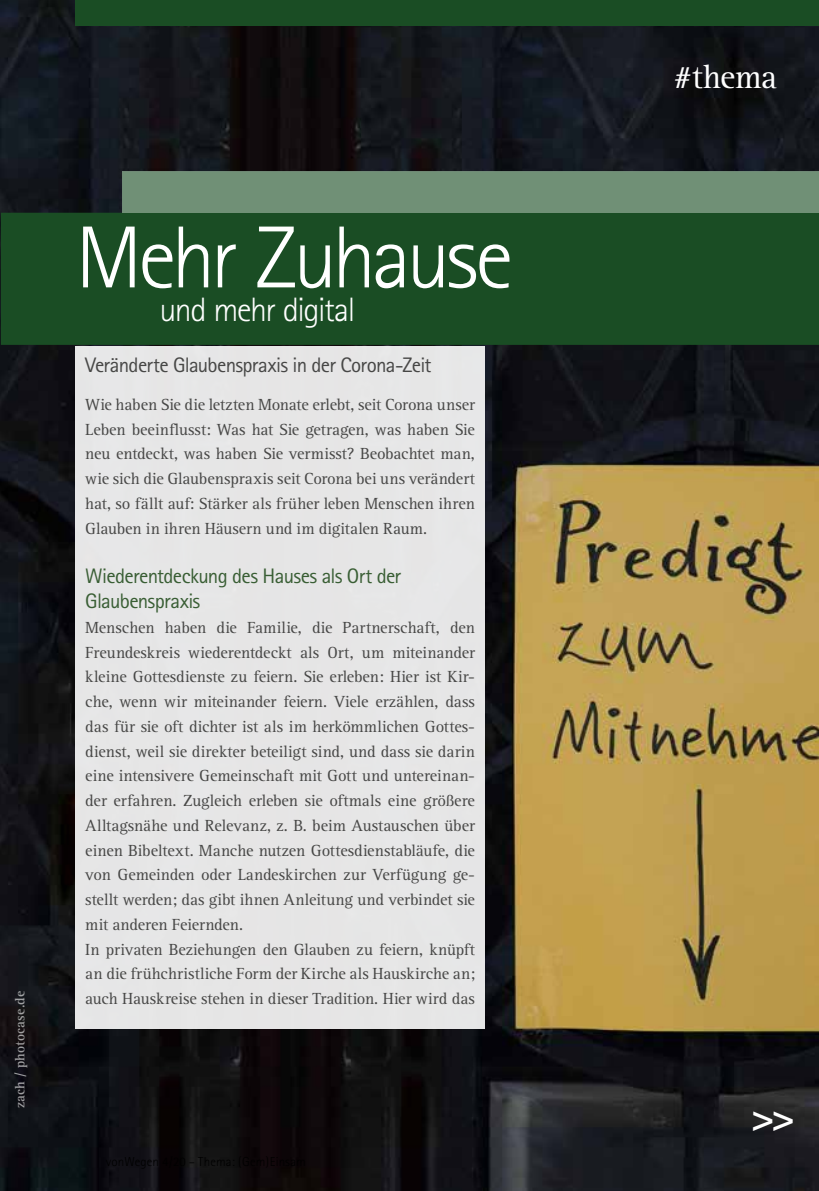
<style>
.page{position:relative;width:819px;height:1191px;background:#fff}
.page>*{position:absolute;margin:0;border:0;box-sizing:border-box;transform-origin:0 0}
.t1{font:300 88.02px "Rotis Sans Serif";letter-spacing:-.05em;color:#fff}
.t2{font:800 40.07px "Rotis Sans Serif";color:#fff}
.t3{font:300 33.77px "Rotis Sans Serif";letter-spacing:-.045em;color:#fff}
.t4{font:33.77px "Rotis Serif";letter-spacing:-.02em;color:#fff}
.t5{font:21px/24.7px "Rotis Sans Serif";letter-spacing:-.035em;color:#395e34}
.t6{font:21px "Rotis Sans Serif";letter-spacing:-.035em;color:#474746}
.t7{font:16.62px/24.7px "Rotis Serif";color:#474746;text-align:justify}
.t8{font:700 13.65px "Rotis Serif";letter-spacing:.01em;color:#fff}
</style>
<div class="page">
<img style="left:0;top:0;width:819px;height:1191px">
<div style="left:1px;top:171px;width:818px;height:174px;background:#1a4d24"></div>
<div style="left:122px;top:171px;width:697px;height:41px;background:#709076"></div>
<div style="left:75px;top:346px;width:410px;height:682px;background:#e6e6e6"></div>
<div style="left:75px;top:0;width:744px;height:25px;background:#1a4d24"></div>
<p class="t8" style="left:12px;top:1108px;width:119px;rotate:-90deg">zach / photocase.de</p>
<h1 class="t1" style="left:75px;top:207px;width:439px">Mehr Zuhause</h1>
<h3 class="t3" style="left:159px;top:290px;width:197px">und mehr digital</h3>
<p class="t6" style="left:85px;top:352px;width:348px">Veränderte Glaubenspraxis in der Corona-Zeit</p>
<p class="t7" style="left:85px;top:392px;width:391px">Wie haben Sie die letzten Monate erlebt, seit Corona unser Leben beeinflusst: Was hat Sie getragen, was haben Sie neu entdeckt, was haben Sie vermisst? Beobachtet man, wie sich die Glaubenspraxis seit Corona bei uns verändert hat, so fällt auf: Stärker als früher leben Menschen ihren Glauben in ihren Häusern und im digitalen Raum.</p>
<p class="t5" style="left:85px;top:563px;width:317px">Wiederentdeckung des Hauses als Ort der<br>Glaubenspraxis</p>
<p class="t7" style="left:85px;top:615px;width:391px;text-align:left">Menschen haben die Familie, die Partnerschaft, den Freundeskreis wiederentdeckt als Ort, um miteinander kleine Gottesdienste zu feiern. Sie erleben: Hier ist Kir&shy;che, wenn wir miteinander feiern. Viele erzählen, dass das für sie oft dichter ist als im herkömmlichen Gottes&shy;dienst, weil sie direkter beteiligt sind, und dass sie darin eine intensivere Gemeinschaft mit Gott und untereinan&shy;der erfahren. Zugleich erleben sie oftmals eine größere Alltagsnähe und Relevanz, z. B. beim Austauschen über einen Bibeltext. Manche nutzen Gottesdienstabläufe, die von Gemeinden oder Landeskirchen zur Verfügung ge&shy;stellt werden; das gibt ihnen Anleitung und verbindet sie mit anderen Feiernden.<br>In privaten Beziehungen den Glauben zu feiern, knüpft an die frühchristliche Form der Kirche als Hauskirche an; auch Hauskreise stehen in dieser Tradition. Hier wird das</p>
<h3 class="t4" style="left:673px;top:57px;width:105px">#thema</h3>
<h2 class="t2" style="left:750px;top:1092px;width:46px">&gt;&gt;</h2>
</div>
